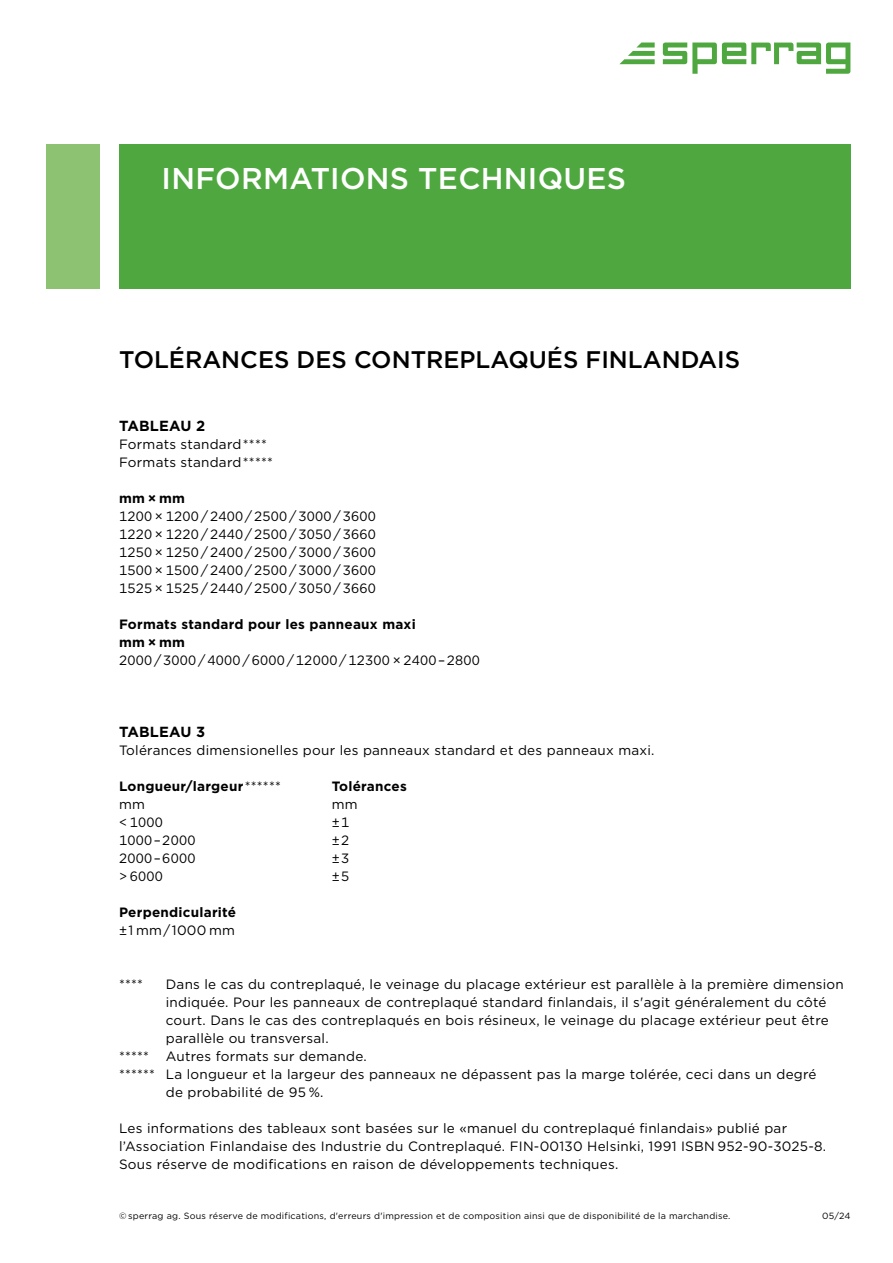
<style>
.page{position:relative;width:893px;height:1263px;background:#fff}
.page>*{position:absolute;margin:0;border:0;box-sizing:border-box;transform-origin:0 0}
.Cover_Untertitel{font:500 30px "Gotham";letter-spacing:.01em;color:#fff}
.Untertitel_Gross{font:500 24px "Gotham";color:#000}
.Untertitel_Klein{font:700 14.7px "Gotham";letter-spacing:.01em;color:#000}
.Lauftext{font:13.5px/18px "Gotham";letter-spacing:.02em;color:#000}
.Lauftext-2{font:700 13.5px/18px "Gotham";letter-spacing:.02em;color:#000}
.Fussnoten{font:9px "Gotham";letter-spacing:.025em;color:#000}
.s1{font-weight:700}
.s2{font-weight:400}
</style>
<div class="page">
<svg style="left:663px;top:43px;width:187px;height:31px"></svg>
<svg style="left:619px;top:43px;width:36px;height:21px"></svg>
<div style="left:47px;top:144px;width:53px;height:144px;background:#8cc272"></div>
<div style="left:119px;top:144px;width:731px;height:144px;background:#4fa83f"></div>
<p class="Cover_Untertitel" style="left:162px;top:159px;width:466px">INFORMATIONS TECHNIQUES</p>
<p class="Untertitel_Gross" style="left:119px;top:343px;width:623px">TOLÉRANCES DES CONTREPLAQUÉS FINLANDAIS</p>
<p class="Untertitel_Klein" style="left:119px;top:416px;width:88px">TABLEAU 2</p>
<p class="Lauftext" style="left:119px;top:434px;width:155px">Formats standard ****<br>Formats standard *****</p>
<p class="Lauftext" style="left:119px;top:488px;width:258px"><span class="s1">mm×mm<br></span>1200 × 1200 / 2400 / 2500 / 3000 / 3600<br>1220 × 1220 / 2440 / 2500 / 3050 / 3660<br>1250 × 1250 / 2400 / 2500 / 3000 / 3600<br>1500 × 1500 / 2400 / 2500 / 3000 / 3600<br>1525 × 1525 / 2440 / 2500 / 3050 / 3660</p>
<p class="Lauftext" style="left:119px;top:614px;width:362px"><span class="s1">Formats standard pour les panneaux maxi mm×mm<br></span>2000 / 3000 / 4000 / 6000 / 12000 / 12300 × 2400 – 2800</p>
<p class="Untertitel_Klein" style="left:119px;top:722px;width:88px">TABLEAU 3</p>
<p class="Lauftext" style="left:119px;top:740px;width:537px">Tolérances dimensionelles pour les panneaux standard et des panneaux maxi.</p>
<p class="Lauftext-2" style="left:119px;top:777px;width:163px">Longueur/largeur <span class="s2">******</span></p>
<p class="Lauftext-2" style="left:332px;top:777px;width:77px">Tolérances</p>
<p class="Lauftext" style="left:119px;top:794px;width:27px">mm</p>
<p class="Lauftext" style="left:332px;top:794px;width:27px">mm</p>
<p class="Lauftext" style="left:119px;top:812px;width:45px">&lt; 1000</p>
<p class="Lauftext" style="left:332px;top:812px;width:19px">± 1</p>
<p class="Lauftext" style="left:119px;top:830px;width:78px">1000 – 2000</p>
<p class="Lauftext" style="left:332px;top:830px;width:19px">± 2</p>
<p class="Lauftext" style="left:119px;top:848px;width:78px">2000 – 6000</p>
<p class="Lauftext" style="left:332px;top:848px;width:19px">± 3</p>
<p class="Lauftext" style="left:119px;top:866px;width:45px">&gt; 6000</p>
<p class="Lauftext" style="left:332px;top:866px;width:19px">± 5</p>
<p class="Lauftext-2" style="left:119px;top:903px;width:119px">Perpendicularité <span class="s2">± 1 mm / 1000 mm</span></p>
<p class="Lauftext" style="left:119px;top:974px;width:25px">****</p>
<p class="Lauftext" style="left:166px;top:974px;width:680px">Dans le cas du contreplaqué, le veinage du placage extérieur est parallèle à la première dimension indiquée. Pour les panneaux de contreplaqué standard finlandais, il s'agit généralement du côté court. Dans le cas des contreplaqués en bois résineux, le veinage du placage extérieur peut être parallèle ou transversal.</p>
<p class="Lauftext" style="left:119px;top:1046px;width:249px">***** Autres formats sur demande.</p>
<p class="Lauftext" style="left:166px;top:1064px;width:652px;text-indent:-47px">****** La longueur et la largeur des panneaux ne dépassent pas la marge tolérée, ceci dans un degré de probabilité de 95 %.</p>
<p class="Lauftext" style="left:119px;top:1118px;width:709px">Les informations des tableaux sont basées sur le «manuel du contreplaqué finlandais» publié par l’Association Finlandaise des Industrie du Contreplaqué. FIN-00130 Helsinki, 1991 ISBN 952-90-3025-8.<br>Sous réserve de modifications en raison de développements techniques.</p>
<p class="Fussnoten" style="left:119px;top:1210px;width:613px">© sperrag ag. Sous réserve de modifications, d'erreurs d'impression et de composition ainsi que de disponibilité de la marchandise.</p>
<p class="Fussnoten" style="left:822px;top:1210px;width:30px">05/24</p>
</div>
